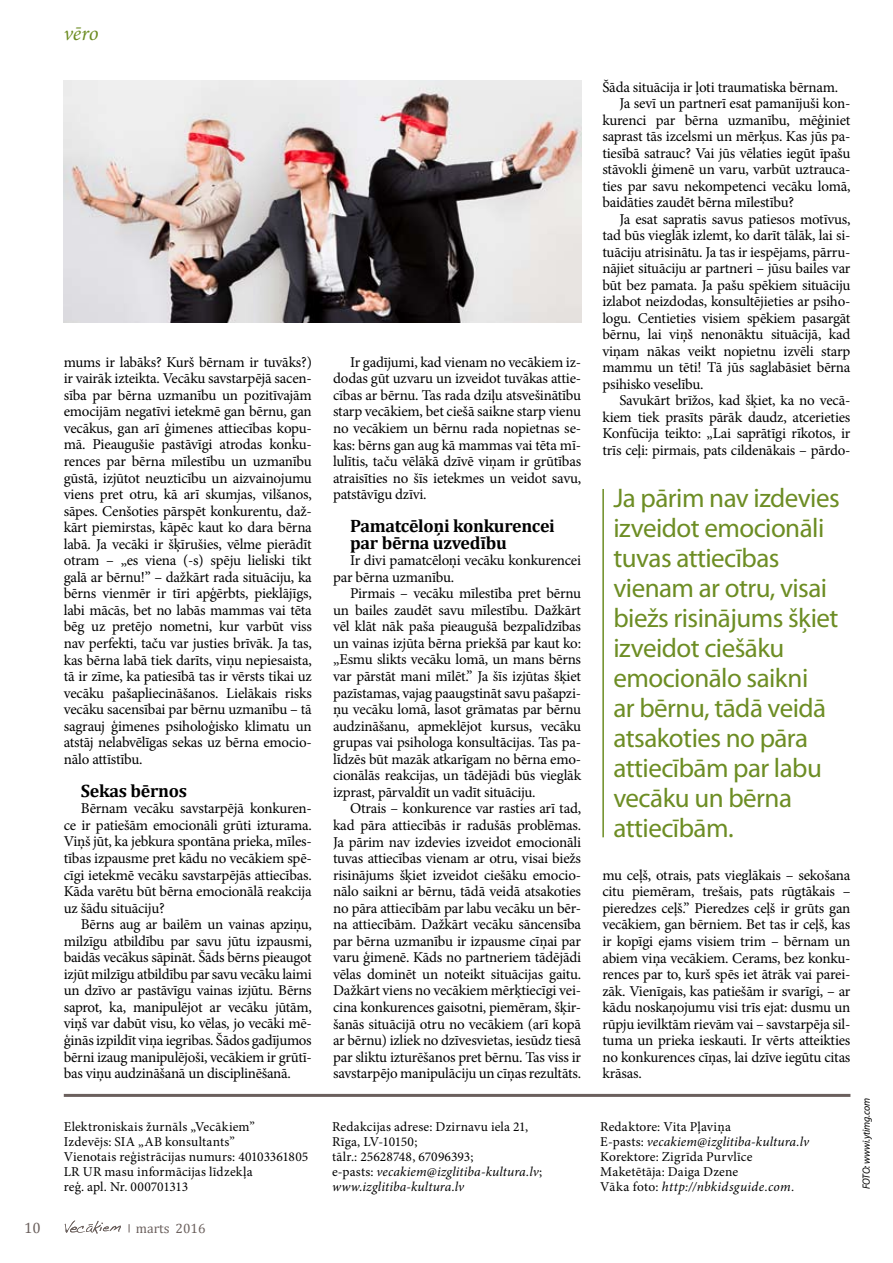
<style>
.page{position:relative;width:893px;height:1263px;background:#fff}
.page>*{position:absolute;margin:0;border:0;box-sizing:border-box;transform-origin:0 0}
.t1{font:27px/30px "Myriad Pro";letter-spacing:-.02em;color:#6d8d24}
.t2{font:italic 21px "Minion Pro";color:#6d8d24}
.t3{font:700 18px/16.5px "Cambria";letter-spacing:-.015em;color:#000}
.t4{font:15px/16.5px "Minion Pro";letter-spacing:-.015em;color:#000;text-align:justify}
.t5{font:15px "Cambria";color:#6b605d}
.t6{font:13.5px/15px "Minion Pro";letter-spacing:.01em;color:#000}
.t7{font:13.5px "Cambria";color:#6b605d}
.t8{font:italic 10.5px "Myriad Pro";letter-spacing:-.025em;color:#000;scale:.95 1}
.s1{font-style:italic}
</style>
<div class="page">
<svg style="left:65px;top:1221px;width:56px;height:13px"></svg>
<hr style="left:64px;top:1094px;width:786px;height:3px;background:#6b605d">
<img style="left:64px;top:81px;width:517px;height:242px">
<hr style="left:602px;top:489px;width:2px;height:348px;background:#6d8d24">
<h2 class="t2" style="left:64px;top:19px;width:36px">vēro</h2>
<p class="t4" style="left:64px;top:354px;width:250px">mums ir labāks? Kurš bērnam ir tuvāks?) ir vairāk izteikta. Vecāku savstarpējā sacen&shy;sība par bērna uzmanību un pozitīvajām emocijām negatīvi ietekmē gan bērnu, gan vecākus, gan arī ģimenes attiecības kopu&shy;mā. Pieaugušie pastāvīgi atrodas konku&shy;rences par bērna mīlestību un uzmanību gūstā, izjūtot neuzticību un aizvainojumu viens pret otru, kā arī skumjas, vilšanos, sāpes. Cenšoties pārspēt konkurentu, daž&shy;kārt piemirstas, kāpēc kaut ko dara bērna labā. Ja vecāki ir šķīrušies, vēlme pierādīt otram – „es viena (-s) spēju lieliski tikt galā ar bērnu!” – dažkārt rada situāciju, ka bērns vienmēr ir tīri apģērbts, pieklājīgs, labi mācās, bet no labās mammas vai tēta bēg uz pretējo nometni, kur varbūt viss nav perfekti, taču var justies brīvāk. Ja tas, kas bērna labā tiek darīts, viņu nepiesaista, tā ir zīme, ka patiesībā tas ir vērsts tikai uz vecāku pašapliecināšanos. Lielākais risks vecāku sacensībai par bērnu uzmanību – tā sagrauj ģimenes psiholoģisko klimatu un atstāj nelabvēlīgas sekas uz bērna emocio&shy;nālo attīstību.</p>
<p class="t3" style="left:81px;top:782px;width:108px">Sekas bērnos</p>
<p class="t4" style="left:64px;top:800px;width:250px;text-indent:17px">Bērnam vecāku savstarpējā konkuren&shy;ce ir patiešām emocionāli grūti izturama.<br>Viņš jūt, ka jebkura spontāna prieka, mīles&shy;tības izpausme pret kādu no vecākiem spē&shy;cīgi ietekmē vecāku savstarpējās attiecības.<br>Kāda varētu būt bērna emocionālā reakcija uz šādu situāciju?</p>
<p class="t4" style="left:64px;top:916px;width:250px;text-indent:17px">Bērns aug ar bailēm un vainas apziņu, milzīgu atbildību par savu jūtu izpausmi, baidās vecākus sāpināt. Šāds bērns pieaugot izjūt milzīgu atbildību par savu vecāku laimi un dzīvo ar pastāvīgu vainas izjūtu. Bērns saprot, ka, manipulējot ar vecāku jūtām, viņš var dabūt visu, ko vēlas, jo vecāki mē&shy;ģinās izpildīt viņa iegribas. Šādos gadījumos bērni izaug manipulējoši, vecākiem ir grūtī&shy;bas viņu audzināšanā un disciplinēšanā.</p>
<p class="t4" style="left:333px;top:354px;width:250px;text-indent:17px">Ir gadījumi, kad vienam no vecākiem iz&shy;dodas gūt uzvaru un izveidot tuvākas attie&shy;cības ar bērnu. Tas rada dziļu atsvešinātību starp vecākiem, bet ciešā saikne starp vienu no vecākiem un bērnu rada nopietnas se&shy;kas: bērns gan aug kā mammas vai tēta mī&shy;lulītis, taču vēlākā dzīvē viņam ir grūtības atraisīties no šīs ietekmes un veidot savu, patstāvīgu dzīvi.</p>
<p class="t3" style="left:350px;top:517px;width:206px">Pamatcēloņi konkurencei par bērna uzvedību</p>
<p class="t4" style="left:333px;top:552px;width:250px;text-indent:17px">Ir divi pamatcēloņi vecāku konkurencei par bērna uzmanību.</p>
<p class="t4" style="left:333px;top:585px;width:250px;text-indent:17px">Pirmais – vecāku mīlestība pret bērnu un bailes zaudēt savu mīlestību. Dažkārt vēl klāt nāk paša pieaugušā bezpalīdzības un vainas izjūta bērna priekšā par kaut ko: „Esmu slikts vecāku lomā, un mans bērns var pārstāt mani mīlēt.” Ja šīs izjūtas šķiet pazīstamas, vajag paaugstināt savu pašapzi&shy;ņu vecāku lomā, lasot grāmatas par bērnu audzināšanu, apmeklējot kursus, vecāku grupas vai psihologa konsultācijas. Tas pa&shy;līdzēs būt mazāk atkarīgam no bērna emo&shy;cionālās reakcijas, un tādējādi būs vieglāk izprast, pārvaldīt un vadīt situāciju.</p>
<p class="t4" style="left:333px;top:800px;width:250px;text-indent:17px">Otrais – konkurence var rasties arī tad, kad pāra attiecībās ir radušās problēmas.<br>Ja pārim nav izdevies izveidot emocionāli tuvas attiecības vienam ar otru, visai biežs risinājums šķiet izveidot ciešāku emocio&shy;nālo saikni ar bērnu, tādā veidā atsakoties no pāra attiecībām par labu vecāku un bēr&shy;na attiecībām. Dažkārt vecāku sāncensība par bērna uzmanību ir izpausme cīņai par varu ģimenē. Kāds no partneriem tādējādi vēlas dominēt un noteikt situācijas gaitu.<br>Dažkārt viens no vecākiem mērķtiecīgi vei&shy;cina konkurences gaisotni, piemēram, šķir&shy;šanās situācijā otru no vecākiem (arī kopā ar bērnu) izliek no dzīvesvietas, iesūdz tiesā par sliktu izturēšanos pret bērnu. Tas viss ir savstarpējo manipulāciju un cīņas rezultāts.</p>
<p class="t4" style="left:602px;top:79px;width:237px">Šāda situācija ir ļoti traumatiska bērnam.</p>
<p class="t4" style="left:619px;top:95px;width:233px">Ja sevī un partnerī esat pamanījuši kon-</p>
<p class="t4" style="left:602px;top:112px;width:250px">kurenci par bērna uzmanību, mēģiniet</p>
<p class="t4" style="left:602px;top:128px;width:250px">saprast tās izcelsmi un mērķus. Kas jūs pa-</p>
<p class="t4" style="left:602px;top:145px;width:250px">tiesībā satrauc? Vai jūs vēlaties iegūt īpašu</p>
<p class="t4" style="left:602px;top:161px;width:250px">stāvokli ģimenē un varu, varbūt uztrauca-</p>
<p class="t4" style="left:602px;top:178px;width:250px">ties par savu nekompetenci vecāku lomā,</p>
<p class="t4" style="left:602px;top:194px;width:193px">baidāties zaudēt bērna mīlestību?</p>
<p class="t4" style="left:619px;top:211px;width:233px">Ja esat sapratis savus patiesos motīvus,</p>
<p class="t4" style="left:602px;top:227px;width:250px">tad būs vieglāk izlemt, ko darīt tālāk, lai si-</p>
<p class="t4" style="left:602px;top:244px;width:250px">tuāciju atrisinātu. Ja tas ir iespējams, pārru-</p>
<p class="t4" style="left:602px;top:260px;width:250px">nājiet situāciju ar partneri – jūsu bailes var</p>
<p class="t4" style="left:602px;top:277px;width:250px">būt bez pamata. Ja pašu spēkiem situāciju</p>
<p class="t4" style="left:602px;top:293px;width:250px">izlabot neizdodas, konsultējieties ar psiho-</p>
<p class="t4" style="left:602px;top:310px;width:250px">logu. Centieties visiem spēkiem pasargāt</p>
<p class="t4" style="left:602px;top:326px;width:250px">bērnu, lai viņš nenonāktu situācijā, kad</p>
<p class="t4" style="left:602px;top:343px;width:250px">viņam nākas veikt nopietnu izvēli starp</p>
<p class="t4" style="left:602px;top:359px;width:250px">mammu un tēti! Tā jūs saglabāsiet bērna</p>
<p class="t4" style="left:602px;top:376px;width:103px">psihisko veselību.</p>
<p class="t4" style="left:619px;top:392px;width:233px">Savukārt brīžos, kad šķiet, ka no vecā-</p>
<p class="t4" style="left:602px;top:409px;width:250px">kiem tiek prasīts pārāk daudz, atcerieties</p>
<p class="t4" style="left:602px;top:425px;width:250px">Konfūcija teikto: „Lai saprātīgi rīkotos, ir</p>
<p class="t4" style="left:602px;top:442px;width:250px">trīs ceļi: pirmais, pats cildenākais – pārdo-</p>
<h1 class="t1" style="left:613px;top:482px;width:228px">Ja pārim nav izdevies izveidot emocionāli tuvas attiecības vienam ar otru, visai biežs risinājums šķiet izveidot ciešāku emocionālo saikni<br>ar bērnu, tādā veidā atsakoties no pāra attiecībām par labu vecāku un bērna attiecībām.</h1>
<p class="t4" style="left:602px;top:867px;width:250px">mu ceļš, otrais, pats vieglākais – sekošana citu piemēram, trešais, pats rūgtākais – pieredzes ceļš.” Pieredzes ceļš ir grūts gan vecākiem, gan bērniem. Bet tas ir ceļš, kas ir kopīgi ejams visiem trim – bērnam un abiem viņa vecākiem. Cerams, bez konku&shy;rences par to, kurš spēs iet ātrāk vai parei&shy;zāk. Vienīgais, kas patiešām ir svarīgi, – ar kādu noskaņojumu visi trīs ejat: dusmu un rūpju ievilktām rievām vai – savstarpēja sil&shy;tuma un prieka ieskauti. Ir vērts atteikties no konkurences cīņas, lai dzīve iegūtu citas krāsas.</p>
<p class="t6" style="left:64px;top:1119px;width:246px">Elektroniskais žurnāls „Vecākiem”<br>Izdevējs: SIA „AB konsultants”<br>Vienotais reģistrācijas numurs: 40103361805<br>LR UR masu informācijas līdzekļa<br>reģ. apl. Nr. 000701313</p>
<p class="t6" style="left:332px;top:1119px;width:212px">Redakcijas adrese: Dzirnavu iela 21,<br>Rīga, LV-10150;<br>tālr.: 25628748, 67096393;<br>e-pasts: <span class="s1">vecakiem@izglitiba-kultura.lv</span>; <span class="s1">www.izglitiba-kultura.lv</span></p>
<p class="t6" style="left:600px;top:1119px;width:210px">Redaktore: Vita Pļaviņa<br>E-pasts: <span class="s1">vecakiem@izglitiba-kultura.lv<br></span>Korektore: Zigrīda Purvlīce<br>Maketētāja: Daiga Dzene<br>Vāka foto: <span class="s1">http://nbkidsguide.com.</span></p>
<p class="t5" style="left:24px;top:1218px;width:18px">10</p>
<p class="t7" style="left:136px;top:1220px;width:71px">marts 2016</p>
<p class="t8" style="left:860px;top:1189px;width:98px;rotate:-90deg">FOTO: wwwi.ytimg.com</p>
</div>
